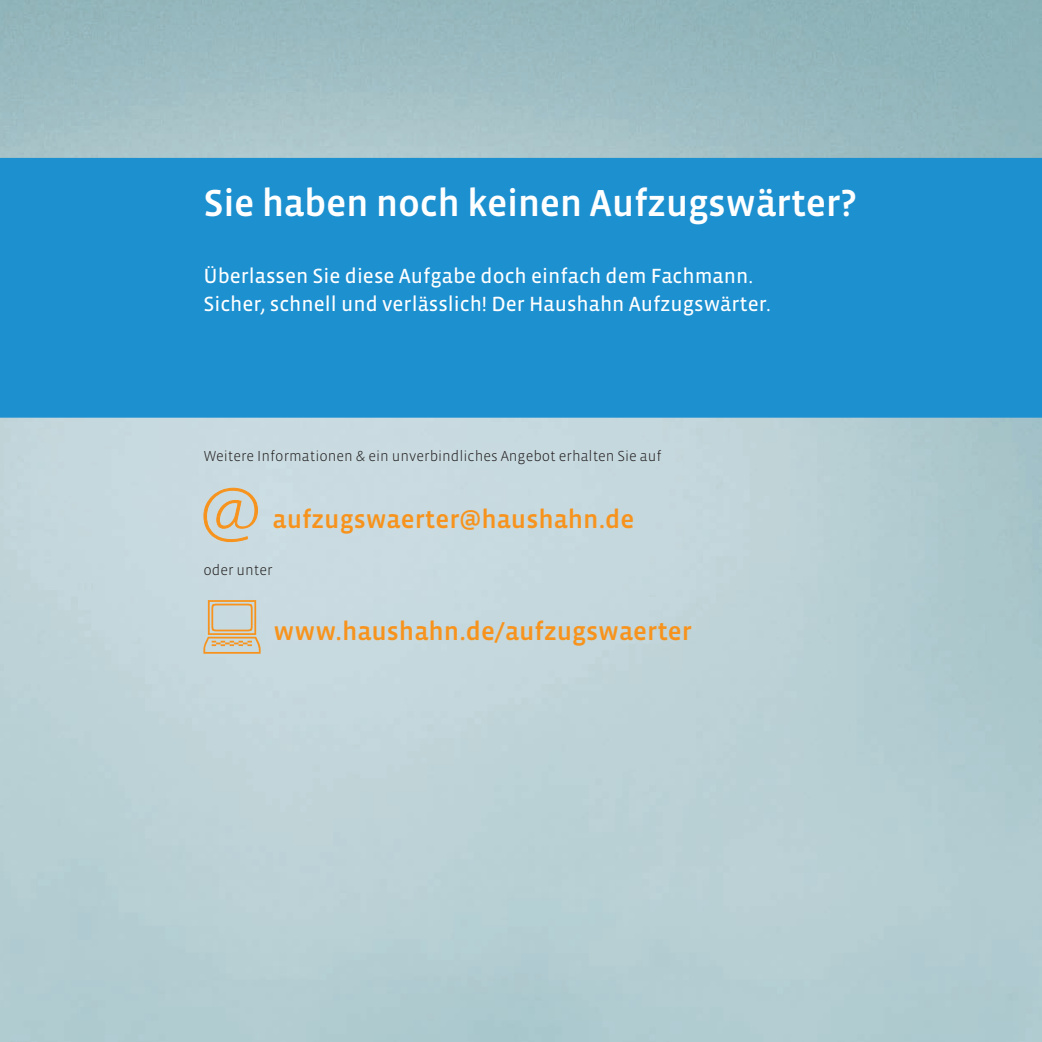
<style>
.page{position:relative;width:1042px;height:1042px;background:#fff}
.page>*{position:absolute;margin:0;border:0;box-sizing:border-box;transform-origin:0 0}
.Headline_Ebene_1_Hau{font:500 38.5px "Vista Sans OT";letter-spacing:-.01em;color:#fff}
.Headline_Ebene_3_Hau{font:500 26.25px "Vista Sans OT";color:#f7931d}
.t1{font:21px "Vista Sans OT";color:#fff}
.Headline_Ebene_3_Hau-2{font:300 14.88px "Vista Sans OT";color:#231f20}
</style>
<div class="page">
<div style="left:0;top:158px;width:1042px;height:260px;background:#1d90d0"></div>
<svg style="left:203px;top:487px;width:55px;height:55px;background:#d4c8ad"></svg>
<svg style="left:203px;top:600px;width:58px;height:54px;background:#d4c6a9"></svg>
<p class="Headline_Ebene_1_Hau" style="left:203px;top:184px;width:655px">Sie haben noch keinen Aufzugswärter?</p>
<p class="t1" style="left:203px;top:265px;width:551px">Überlassen Sie diese Aufgabe doch einfach dem Fachmann.</p>
<p class="t1" style="left:203px;top:293px;width:569px">Sicher, schnell und verlässlich! Der Haushahn Aufzugswärter.</p>
<p class="Headline_Ebene_3_Hau-2" style="left:203px;top:449px;width:459px">Weitere Informationen &amp; ein unverbindliches Angebot erhalten Sie auf</p>
<p class="Headline_Ebene_3_Hau" style="left:272px;top:506px;width:363px">aufzugswaerter@haushahn.de</p>
<p class="Headline_Ebene_3_Hau-2" style="left:203px;top:562px;width:71px">oder unter</p>
<p class="Headline_Ebene_3_Hau" style="left:273px;top:618px;width:420px">www.haushahn.de/aufzugswaerter</p>
</div>
